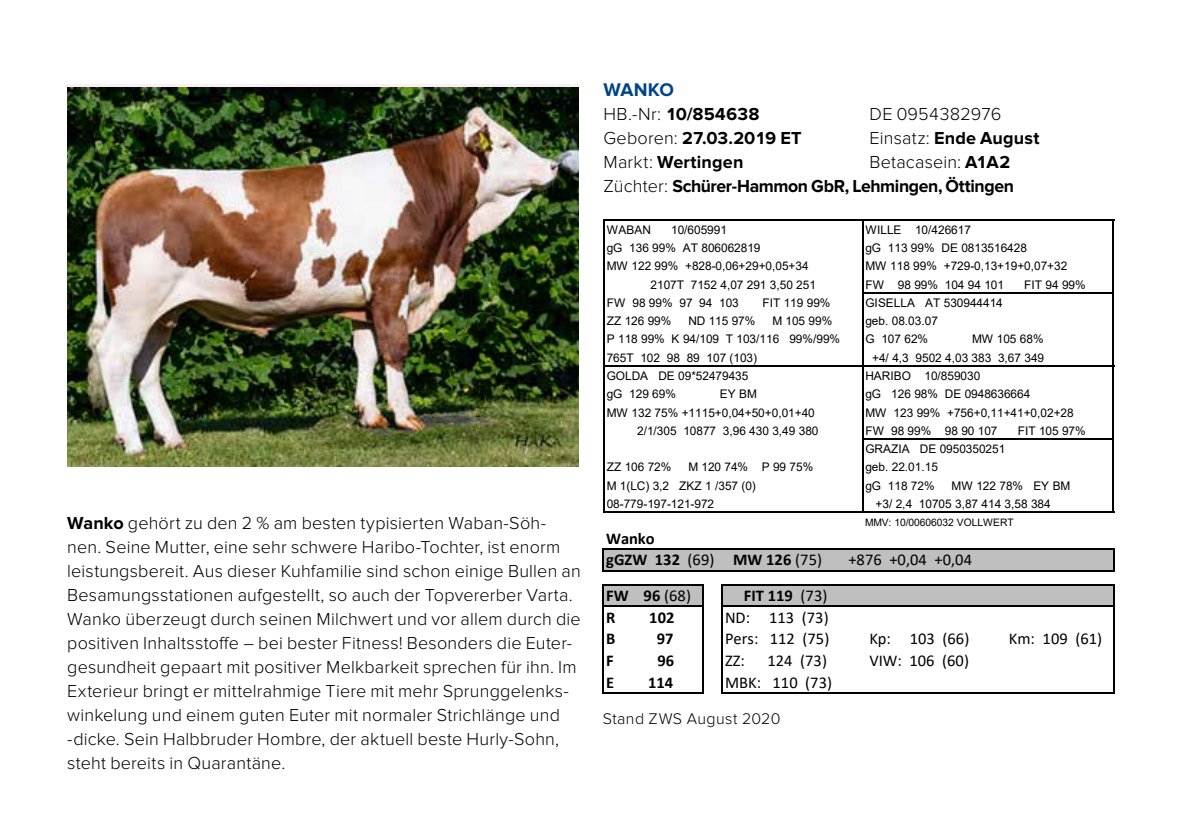
<style>
.page{position:relative;width:1191px;height:840px;background:#fff}
.page>*{position:absolute;margin:0;border:0;box-sizing:border-box;transform-origin:0 0}
.t1{font:700 19px "Proxima Nova";letter-spacing:-.005em;color:#004587}
.t2{font:300 18px/24px "Proxima Nova";letter-spacing:.01em;color:#000}
.t3{font:700 18px/24px "Proxima Nova";letter-spacing:-.015em;color:#000;text-align:right}
.t4{font:700 18px "Proxima Nova";letter-spacing:.01em;color:#000}
.t5{font:16.4px "Calibri";letter-spacing:.005em;color:#000}
.t6{font:700 16.4px/21.4px "Calibri";letter-spacing:.005em;color:#000}
.t7{font:300 16px "Proxima Nova";letter-spacing:.025em;color:#000}
.t8{font:11.8px "Arial";letter-spacing:-.005em;color:#000}
.t9{font:10.2px "Arial";letter-spacing:-.005em;color:#000}
.s1{font-weight:700}
.s2{font-weight:300}
.s3{font-weight:400}
</style>
<div class="page">
<img style="left:67px;top:87px;width:511px;height:379px">
<hr style="left:603px;top:219px;width:2px;height:293px;background:#000">
<hr style="left:862px;top:220px;width:1px;height:292px;background:#000">
<hr style="left:1112px;top:220px;width:2px;height:292px;background:#000">
<hr style="left:605px;top:219px;width:509px;height:1px;background:#000">
<hr style="left:863px;top:292px;width:251px;height:1px;background:#000">
<hr style="left:605px;top:365px;width:509px;height:1px;background:#000">
<hr style="left:863px;top:438px;width:251px;height:1px;background:#000">
<hr style="left:605px;top:511px;width:509px;height:1px;background:#000">
<div style="left:604px;top:549px;width:510px;height:21px;background:#bfbfbf"></div>
<div style="left:604px;top:584px;width:99px;height:22px;background:#bfbfbf"></div>
<div style="left:722px;top:584px;width:392px;height:22px;background:#bfbfbf"></div>
<hr style="left:602px;top:548px;width:2px;height:23px;background:#000">
<hr style="left:604px;top:583px;width:100px;height:2px;background:#000">
<svg style="left:1113px;top:549px;width:1px;height:20px"></svg>
<hr style="left:604px;top:605px;width:100px;height:1px;background:#000">
<hr style="left:604px;top:692px;width:100px;height:1px;background:#000">
<hr style="left:602px;top:583px;width:2px;height:110px;background:#000">
<hr style="left:1113px;top:585px;width:1px;height:108px;background:#000">
<hr style="left:702px;top:585px;width:2px;height:108px;background:#000">
<hr style="left:721px;top:583px;width:2px;height:110px;background:#000">
<hr style="left:604px;top:548px;width:510px;height:1px;background:#000">
<hr style="left:604px;top:569px;width:510px;height:2px;background:#000">
<hr style="left:723px;top:583px;width:391px;height:2px;background:#000">
<hr style="left:723px;top:605px;width:391px;height:1px;background:#000">
<hr style="left:723px;top:692px;width:391px;height:1px;background:#000">
<p class="t2" style="left:67px;top:510px;width:515px"><span class="s1">Wanko</span> gehört zu den 2 % am besten typisierten Waban-Söh&shy;nen. Seine Mutter, eine sehr schwere Haribo-Tochter, ist enorm leistungsbereit. Aus dieser Kuhfamilie sind schon einige Bullen an Besamungsstationen aufgestellt, so auch der Topvererber Varta.<br>Wanko überzeugt durch seinen Milchwert und vor allem durch die positiven Inhaltsstoffe – bei bester Fitness! Besonders die Euter&shy;gesundheit gepaart mit positiver Melkbarkeit sprechen für ihn. Im Exterieur bringt er mittelrahmige Tiere mit mehr Sprunggelenks&shy;winkelung und einem guten Euter mit normaler Strichlänge und -dicke. Sein Halbbruder Hombre, der aktuell beste Hurly-Sohn, steht bereits in Quarantäne.</p>
<h1 class="t1" style="left:603px;top:79px;width:72px">WANKO</h1>
<h2 class="t3" style="left:603px;top:102px;width:158px"><span class="s2">HB.-Nr:</span> 10/854638</h2>
<h2 class="t2" style="left:869px;top:102px;width:133px">DE 0954382976</h2>
<h2 class="t3" style="left:603px;top:126px;width:200px"><span class="s2">Geboren:</span> 27.03.2019 ET</h2>
<h2 class="t4" style="left:869px;top:128px;width:171px"><span class="s2">Einsatz:</span> Ende August</h2>
<h2 class="t4" style="left:603px;top:152px;width:141px"><span class="s2">Markt:</span> Wertingen</h2>
<h2 class="t3" style="left:603px;top:150px;width:412px"><span class="s2">Betacasein:</span> A1A2<br><span class="s2">Züchter:</span> Schürer-Hammon GbR, Lehmingen, Öttingen</h2>
<p class="t8" style="left:607px;top:221px;width:46px">WABAN</p>
<p class="t8" style="left:671px;top:221px;width:57px">10/605991</p>
<p class="t8" style="left:865px;top:221px;width:107px">WILLE 10/426617</p>
<p class="t8" style="left:607px;top:240px;width:155px">gG 136 99% AT 806062819</p>
<p class="t8" style="left:865px;top:240px;width:163px">gG 113 99% DE 0813516428</p>
<p class="t8" style="left:607px;top:258px;width:203px">MW 122 99% +828-0,06+29+0,05+34</p>
<p class="t8" style="left:865px;top:258px;width:203px">MW 118 99% +729-0,13+19+0,07+32</p>
<p class="t8" style="left:650px;top:276px;width:167px">2107T 7152 4,07 291 3,50 251</p>
<p class="t8" style="left:865px;top:276px;width:140px">FW 98 99% 104 94 101</p>
<p class="t8" style="left:1024px;top:276px;width:63px">FIT 94 99%</p>
<p class="t8" style="left:607px;top:294px;width:134px">FW 98 99% 97 94 103</p>
<p class="t8" style="left:762px;top:294px;width:69px">FIT 119 99%</p>
<p class="t8" style="left:865px;top:294px;width:139px">GISELLA AT 530944414</p>
<p class="t8" style="left:607px;top:313px;width:66px">ZZ 126 99%</p>
<p class="t8" style="left:688px;top:313px;width:69px">ND 115 97%</p>
<p class="t8" style="left:772px;top:313px;width:61px">M 105 99%</p>
<p class="t8" style="left:865px;top:313px;width:74px">geb. 08.03.07</p>
<p class="t8" style="left:607px;top:331px;width:235px">P 118 99% K 94/109 T 103/116 99%/99%</p>
<p class="t8" style="left:865px;top:331px;width:64px">G 107 62%</p>
<p class="t8" style="left:972px;top:331px;width:73px">MW 105 68%</p>
<p class="t8" style="left:607px;top:349px;width:152px">765T 102 98 89 107 (103)</p>
<p class="t8" style="left:872px;top:349px;width:173px">+4/ 4,3 9502 4,03 383 3,67 349</p>
<p class="t8" style="left:607px;top:367px;width:143px">GOLDA DE 09*52479435</p>
<p class="t8" style="left:865px;top:367px;width:116px">HARIBO 10/859030</p>
<p class="t8" style="left:607px;top:386px;width:71px">gG 129 69%</p>
<p class="t8" style="left:720px;top:386px;width:39px">EY BM</p>
<p class="t8" style="left:865px;top:386px;width:166px">gG 126 98% DE 0948636664</p>
<p class="t8" style="left:607px;top:404px;width:210px">MW 132 75% +1115+0,04+50+0,01+40</p>
<p class="t8" style="left:865px;top:404px;width:210px">MW 123 99% +756+0,11+41+0,02+28</p>
<p class="t8" style="left:637px;top:422px;width:183px">2/1/305 10877 3,96 430 3,49 380</p>
<p class="t8" style="left:865px;top:422px;width:134px">FW 98 99% 98 90 107</p>
<p class="t8" style="left:1017px;top:422px;width:69px">FIT 105 97%</p>
<p class="t8" style="left:865px;top:440px;width:141px">GRAZIA DE 0950350251</p>
<p class="t8" style="left:607px;top:459px;width:66px">ZZ 106 72%</p>
<p class="t8" style="left:688px;top:459px;width:126px">M 120 74% P 99 75%</p>
<p class="t8" style="left:865px;top:459px;width:74px">geb. 22.01.15</p>
<p class="t8" style="left:607px;top:477px;width:151px">M 1(LC) 3,2 ZKZ 1 /357 (0)</p>
<p class="t8" style="left:865px;top:477px;width:71px">gG 118 72%</p>
<p class="t8" style="left:951px;top:477px;width:120px">MW 122 78% EY BM</p>
<p class="t8" style="left:607px;top:495px;width:109px">08-779-197-121-972</p>
<p class="t8" style="left:875px;top:495px;width:177px">+3/ 2,4 10705 3,87 414 3,58 384</p>
<p class="t9" style="left:865px;top:515px;width:150px">MMV: 10/00606032 VOLLWERT</p>
<h3 class="t6" style="left:606px;top:527px;width:217px">Wanko<br>gGZW 132 <span class="s3">(69)</span> MW 126 <span class="s3">(75)</span></h3>
<h3 class="t5" style="left:848px;top:548px;width:125px">+876 +0,04 +0,04</h3>
<h3 class="t6" style="left:606px;top:584px;width:86px">FW 96 <span class="s3">(68)</span></h3>
<h3 class="t6" style="left:744px;top:584px;width:85px">FIT 119 <span class="s3">(73)</span></h3>
<h3 class="t6" style="left:606px;top:606px;width:11px">R</h3>
<h3 class="t6" style="left:649px;top:606px;width:27px">102</h3>
<h3 class="t5" style="left:725px;top:605px;width:105px">ND: 113 (73)</h3>
<h3 class="t6" style="left:606px;top:627px;width:11px">B</h3>
<h3 class="t6" style="left:657px;top:627px;width:18px">97</h3>
<h3 class="t5" style="left:725px;top:627px;width:106px">Pers: 112 (75)</h3>
<h3 class="t5" style="left:869px;top:627px;width:101px">Kp: 103 (66)</h3>
<h3 class="t5" style="left:1008px;top:627px;width:95px">Km: 109 (61)</h3>
<h3 class="t6" style="left:606px;top:649px;width:9px">F</h3>
<h3 class="t6" style="left:657px;top:649px;width:18px">96</h3>
<h3 class="t5" style="left:725px;top:649px;width:21px">ZZ:</h3>
<h3 class="t5" style="left:767px;top:649px;width:61px">124 (73)</h3>
<h3 class="t5" style="left:869px;top:649px;width:101px">VIW: 106 (60)</h3>
<h3 class="t6" style="left:606px;top:671px;width:10px">E</h3>
<h3 class="t6" style="left:648px;top:671px;width:27px">114</h3>
<h3 class="t5" style="left:725px;top:670px;width:108px">MBK: 110 (73)</h3>
<h3 class="t7" style="left:602px;top:708px;width:179px">Stand ZWS August 2020</h3>
</div>
